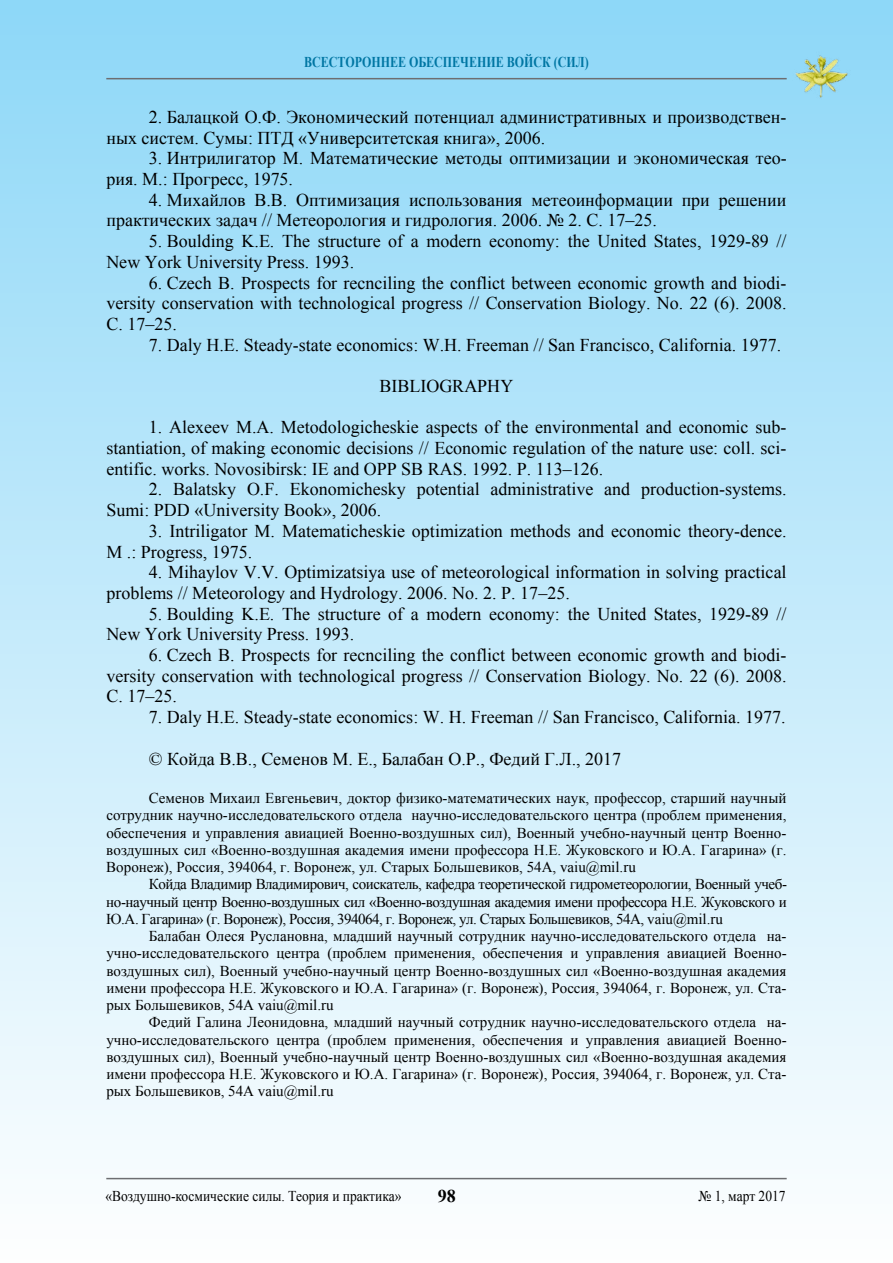
<style>
.page{position:relative;width:893px;height:1263px;background:#fff}
.page>*{position:absolute;margin:0;border:0;box-sizing:border-box;transform-origin:0 0}
.t1{font:18px/20.7px "Times New Roman";color:#000}
.t2{font:700 18px "Times New Roman";color:#000}
.t3{font:15px/17.2px "Times New Roman";color:#000;text-align:justify}
.t4{font:15px "Times New Roman";color:#000;scale:.9 1}
.t5{font:700 15px "Times New Roman";color:#0076a3;scale:.8 1}
</style>
<div class="page">
<div style="left:0;top:0;width:893px;height:1263px;background:linear-gradient(to bottom,#8dd7f8,#fefefe)"></div>
<hr style="left:106px;top:78px;width:681px;height:1px;background:#6d6e71">
<hr style="left:106px;top:1178px;width:681px;height:1px;background:#6d6e71">
<img style="left:792px;top:52px;width:58px;height:47px">
<p class="t5" style="left:304px;top:51px;width:357px">ВСЕСТОРОННЕЕ ОБЕСПЕЧЕНИЕ ВОЙСК (СИЛ)</p>
<p class="t1" style="left:106px;top:106px;width:682px;text-indent:43px">2. Балацкой О.Ф. Экономический потенциал административных и производствен&shy;ных систем. Сумы: ПТД «Университетская книга», 2006.</p>
<p class="t1" style="left:106px;top:148px;width:682px;text-indent:43px">3. Интрилигатор М. Математические методы оптимизации и экономическая тео&shy;рия. М.: Прогресс, 1975.</p>
<p class="t1" style="left:106px;top:189px;width:682px;text-indent:43px">4. Михайлов В.В. Оптимизация использования метеоинформации при решении практических задач // Метеорология и гидрология. 2006. № 2. С. 17–25.</p>
<p class="t1" style="left:106px;top:230px;width:682px;text-indent:43px">5. Boulding K.E. The structure of a modern economy: the United States, 1929-89 //<br>New York University Press. 1993.</p>
<p class="t1" style="left:106px;top:272px;width:682px;text-align:justify;text-indent:43px">6. Czech B. Prospects for recnciling the conflict between economic growth and biodi&shy;versity conservation with technological progress // Conservation Biology. No. 22 (6). 2008.<br>С. 17–25.</p>
<p class="t1" style="left:149px;top:334px;width:634px">7. Daly H.E. Steady-state economics: W.H. Freeman // San Francisco, California. 1977.</p>
<p class="t1" style="left:379px;top:375px;width:135px">BIBLIOGRAPHY</p>
<p class="t1" style="left:106px;top:417px;width:682px;text-align:justify;text-indent:43px">1. Alexeev M.A. Metodologicheskie aspects of the environmental and economic sub&shy;stantiation, of making economic decisions // Economic regulation of the nature use: coll. sci&shy;entific. works. Novosibirsk: IE and OPP SB RAS. 1992. P. 113–126.</p>
<p class="t1" style="left:106px;top:479px;width:682px;text-indent:43px">2. Balatsky O.F. Ekonomichesky potential administrative and production-systems.<br>Sumi: PDD «University Book», 2006.</p>
<p class="t1" style="left:106px;top:520px;width:682px;text-indent:43px">3. Intriligator M. Matematicheskie optimization methods and economic theory-dence.<br>M .: Progress, 1975.</p>
<p class="t1" style="left:106px;top:562px;width:682px;text-indent:43px">4. Mihaylov V.V. Optimizatsiya use of meteorological information in solving practical problems // Meteorology and Hydrology. 2006. No. 2. P. 17–25.</p>
<p class="t1" style="left:106px;top:603px;width:682px;text-indent:43px">5. Boulding K.E. The structure of a modern economy: the United States, 1929-89 //<br>New York University Press. 1993.</p>
<p class="t1" style="left:106px;top:644px;width:682px;text-align:justify;text-indent:43px">6. Czech B. Prospects for recnciling the conflict between economic growth and biodi&shy;versity conservation with technological progress // Conservation Biology. No. 22 (6). 2008.<br>С. 17–25.</p>
<p class="t1" style="left:149px;top:706px;width:638px">7. Daly H.E. Steady-state economics: W. H. Freeman // San Francisco, California. 1977.</p>
<p class="t1" style="left:149px;top:748px;width:474px">© Койда В.В., Семенов М. Е., Балабан О.Р., Федий Г.Л., 2017</p>
<p class="t3" style="left:106px;top:789px;width:682px;text-indent:43px">Семенов Михаил Евгеньевич, доктор физико-математических наук, профессор, старший научный сотрудник научно-исследовательского отдела научно-исследовательского центра (проблем применения, обеспечения и управления авиацией Военно-воздушных сил), Военный учебно-научный центр Военно&shy;воздушных сил «Военно-воздушная академия имени профессора Н.Е. Жуковского и Ю.А. Гагарина» (г.<br>Воронеж), Россия, 394064, г. Воронеж, ул. Старых Большевиков, 54А, vaiu@mil.ru</p>
<p class="t3" style="left:106px;top:875px;width:682px;text-indent:43px">Койда Владимир Владимирович, соискатель, кафедра теоретической гидрометеорологии, Военный учеб&shy;но-научный центр Военно-воздушных сил «Военно-воздушная академия имени профессора Н.Е. Жуковского и Ю.А. Гагарина» (г. Воронеж), Россия, 394064, г. Воронеж, ул. Старых Большевиков, 54А, vaiu@mil.ru</p>
<p class="t3" style="left:106px;top:927px;width:682px;text-indent:43px">Балабан Олеся Руслановна, младший научный сотрудник научно-исследовательского отдела на&shy;учно-исследовательского центра (проблем применения, обеспечения и управления авиацией Военно&shy;воздушных сил), Военный учебно-научный центр Военно-воздушных сил «Военно-воздушная академия имени профессора Н.Е. Жуковского и Ю.А. Гагарина» (г. Воронеж), Россия, 394064, г. Воронеж, ул. Ста&shy;рых Большевиков, 54А vaiu@mil.ru</p>
<p class="t3" style="left:106px;top:1013px;width:682px;text-indent:43px">Федий Галина Леонидовна, младший научный сотрудник научно-исследовательского отдела на&shy;учно-исследовательского центра (проблем применения, обеспечения и управления авиацией Военно&shy;воздушных сил), Военный учебно-научный центр Военно-воздушных сил «Военно-воздушная академия имени профессора Н.Е. Жуковского и Ю.А. Гагарина» (г. Воронеж), Россия, 394064, г. Воронеж, ул. Ста&shy;рых Большевиков, 54А vaiu@mil.ru</p>
<p class="t4" style="left:105px;top:1186px;width:330px">«Воздушно-космические силы. Теория и практика»</p>
<p class="t2" style="left:438px;top:1184px;width:19px">98</p>
<p class="t4" style="left:699px;top:1186px;width:98px">№ 1, март 2017</p>
</div>
